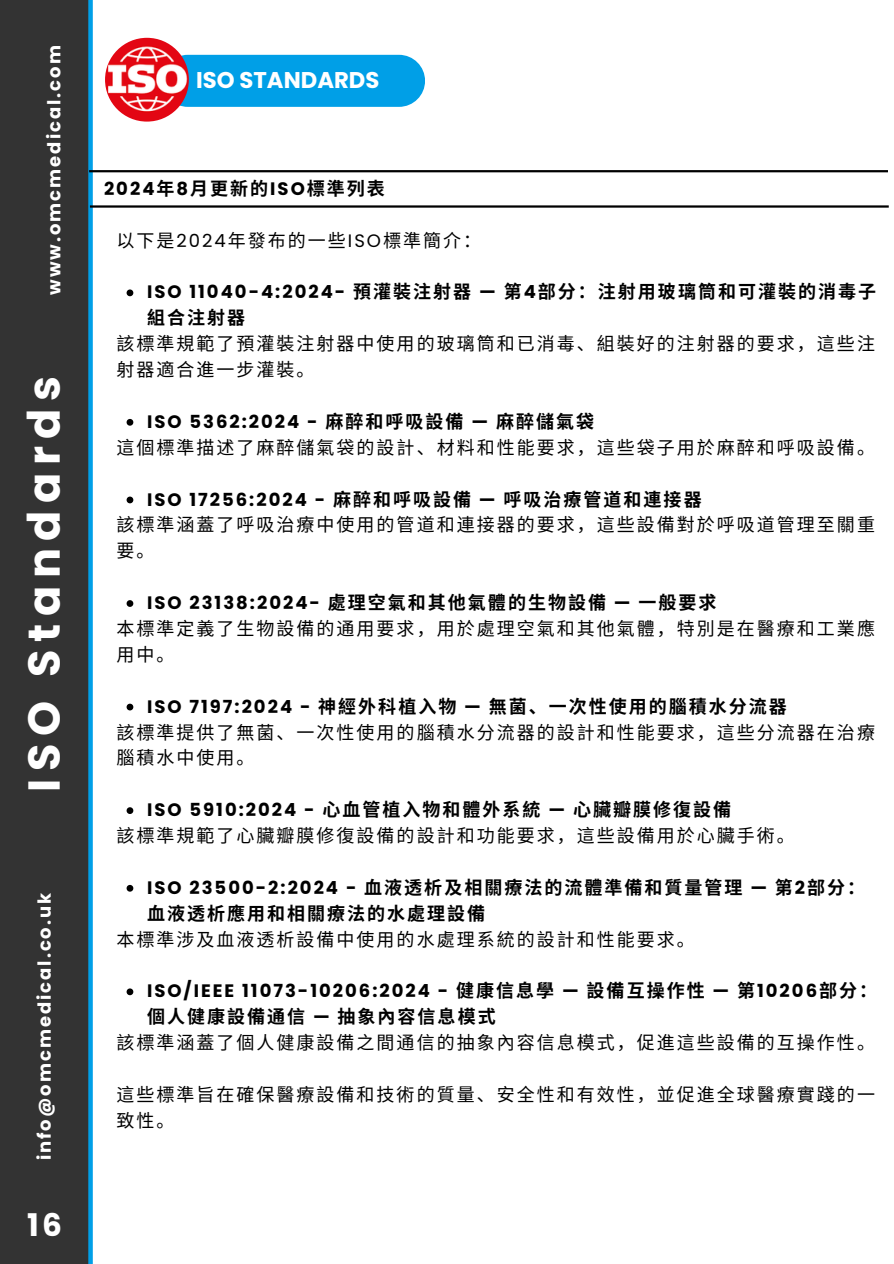
<style>
.page{position:relative;width:894px;height:1264px;background:#fff}
.page>*{position:absolute;margin:0;border:0;box-sizing:border-box;transform-origin:0 0}
.t1{font:700 44.7px "Poppins";letter-spacing:.165em;color:#fff}
.t2{font:700 31.2px "Poppins";color:#fff}
.t3{font:700 23.1px "Poppins";color:#fff}
.t4{font:23.1px "Poppins";color:#fff}
.t5{font:700 22.8px "Poppins";color:#fff}
.t6{font:18px/25.8px "Noto Sans CJ Ksc";letter-spacing:.11em;color:#000}
.t7{font:700 18px/25.8px "Noto Sans CJ Ksc";letter-spacing:.11em;color:#000}
.t8{font:700 18px/25.8px "Poppins";letter-spacing:.11em;color:#000}
.t9{font:700 18px "Poppins";letter-spacing:.11em;color:#fff}
.s1{font-family:"Poppins"}
.s2{font-family:"Noto Sans CJ Ksc"}
</style>
<div class="page">
<div style="left:0;top:0;width:89px;height:1263px;background:#333"></div>
<div style="left:88px;top:0;width:5px;height:1263px;background:#009fe7"></div>
<hr style="left:89px;top:170px;width:798px;height:2px;background:#000">
<hr style="left:90px;top:205px;width:798px;height:3px;background:#000">
<svg style="left:126px;top:289px;width:7px;height:7px"></svg>
<svg style="left:126px;top:419px;width:7px;height:6px"></svg>
<svg style="left:126px;top:496px;width:7px;height:7px"></svg>
<svg style="left:126px;top:600px;width:7px;height:7px"></svg>
<svg style="left:126px;top:703px;width:7px;height:7px"></svg>
<svg style="left:126px;top:807px;width:7px;height:7px"></svg>
<svg style="left:126px;top:884px;width:7px;height:7px"></svg>
<svg style="left:126px;top:988px;width:7px;height:7px"></svg>
<div style="left:162px;top:55px;width:263px;height:52px;background:#009fe7;border-radius:26px"></div>
<img style="left:105px;top:38px;width:84px;height:84px;border-radius:50%">
<p class="t9" style="left:42px;top:295px;width:251px;rotate:-90deg">www.omcmedical.com</p>
<p class="t1" style="left:13px;top:791px;width:417px;rotate:-90deg">ISO Standards</p>
<p class="t9" style="left:32px;top:1160px;width:269px;rotate:-90deg">info@omcmedical.co.uk</p>
<h5 class="t4" style="left:39px;top:1200px;width:16px">5</h5>
<p class="t2" style="left:27px;top:1203px;width:37px">16</p>
<h1 class="t3" style="left:43px;top:1206px;width:15px">2</h1>
<h1 class="t3" style="left:32px;top:1206px;width:22px">1<sub>5</sub></h1>
<p class="t5" style="left:196px;top:64px;width:185px">ISO STANDARDS</p>
<p class="t7" style="left:104px;top:175px;width:282px"><span class="s1">2024</span>年<span class="s1">8</span>月更新的<span class="s1">ISO</span>標準列表</p>
<h2 class="t6" style="left:116px;top:226px;width:366px">以下是<span class="s1">2024</span>年發布的一些<span class="s1">ISO</span>標準簡介：</h2>
<h3 class="t7" style="left:147px;top:278px;width:728px"><span class="s1">ISO 11040-4:2024-</span> 預灌裝注射器 <span class="s1">—</span> 第<span class="s1">4</span>部分：注射用玻璃筒和可灌裝的消毒子組合注射器</h3>
<h4 class="t6" style="left:116px;top:330px;width:759px">該標準規範了預灌裝注射器中使用的玻璃筒和已消毒、組裝好的注射器的要求，這些注射器適合進一步灌裝。</h4>
<p class="t8" style="left:147px;top:409px;width:448px">ISO 5362:2024 - <span class="s2">麻醉和呼吸設備</span> — <span class="s2">麻醉儲氣袋</span></p>
<p class="t6" style="left:116px;top:433px;width:759px">這個標準描述了麻醉儲氣袋的設計、材料和性能要求，這些袋子用於麻醉和呼吸設備。</p>
<p class="t7" style="left:147px;top:485px;width:556px"><span class="s1">ISO 17256:2024 -</span> 麻醉和呼吸設備 <span class="s1">—</span> 呼吸治療管道和連接器</p>
<p class="t6" style="left:116px;top:511px;width:759px">該標準涵蓋了呼吸治療中使用的管道和連接器的要求，這些設備對於呼吸道管理至關重要。</p>
<p class="t7" style="left:147px;top:588px;width:570px"><span class="s1">ISO 23138:2024-</span> 處理空氣和其他氣體的生物設備 <span class="s1">—</span> 一般要求</p>
<p class="t6" style="left:116px;top:614px;width:759px">本標準定義了生物設備的通用要求，用於處理空氣和其他氣體，特別是在醫療和工業應用中。</p>
<p class="t7" style="left:147px;top:692px;width:641px"><span class="s1">ISO 7197:2024 -</span> 神經外科植入物 <span class="s1">—</span> 無菌、一次性使用的腦積水分流器</p>
<p class="t6" style="left:116px;top:718px;width:759px">該標準提供了無菌、一次性使用的腦積水分流器的設計和性能要求，這些分流器在治療腦積水中使用。</p>
<p class="t7" style="left:147px;top:795px;width:585px"><span class="s1">ISO 5910:2024 -</span> 心血管植入物和體外系統 <span class="s1">—</span> 心臟瓣膜修復設備</p>
<p class="t6" style="left:116px;top:821px;width:679px">該標準規範了心臟瓣膜修復設備的設計和功能要求，這些設備用於心臟手術。</p>
<p class="t7" style="left:147px;top:873px;width:719px"><span class="s1">ISO 23500-2:2024 -</span> 血液透析及相關療法的流體準備和質量管理 <span class="s1">—</span> 第<span class="s1">2</span>部分：血液透析應用和相關療法的水處理設備</p>
<p class="t6" style="left:116px;top:925px;width:579px">本標準涉及血液透析設備中使用的水處理系統的設計和性能要求。</p>
<p class="t8" style="left:147px;top:978px;width:731px">ISO/IEEE 11073-10206:2024 - <span class="s2">健康信息學</span> — <span class="s2">設備互操作性</span> — <span class="s2">第</span>10206<span class="s2">部分：個人健康設備通信</span> — <span class="s2">抽象內容信息模式</span></p>
<p class="t6" style="left:116px;top:1028px;width:759px">該標準涵蓋了個人健康設備之間通信的抽象內容信息模式，促進這些設備的互操作性。</p>
<p class="t6" style="left:116px;top:1080px;width:758px">這些標準旨在確保醫療設備和技術的質量、安全性和有效性，並促進全球醫療實踐的一致性。</p>
</div>
